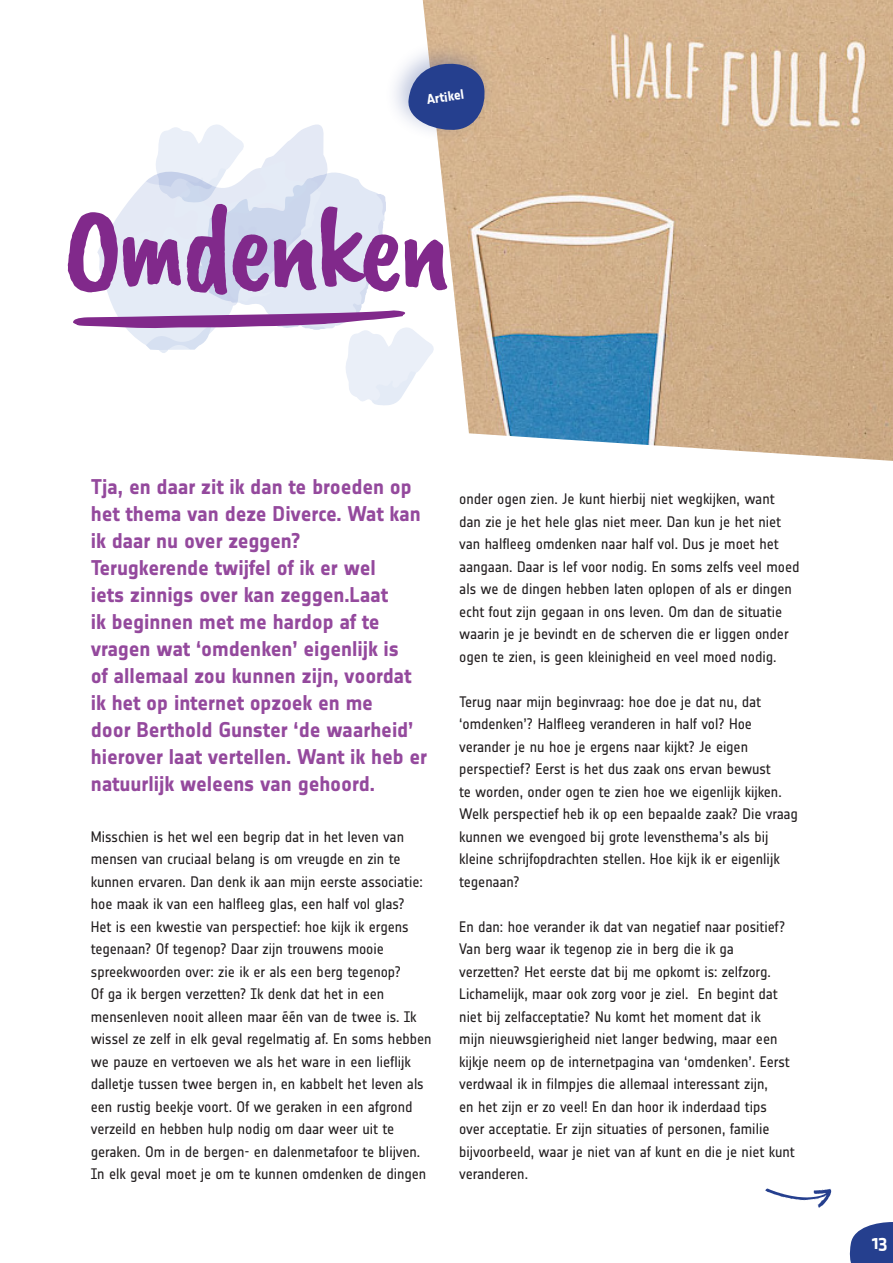
<style>
.page{position:relative;width:893px;height:1263px;background:#fff}
.page>*{position:absolute;margin:0;border:0;box-sizing:border-box;transform-origin:0 0}
.t1{font:120px "Caveat Brush";letter-spacing:-.05em;color:#81298b}
.t2{font:700 21px/27px "Notes";letter-spacing:-.005em;color:#94499d}
.t3{font:700 18px "Notes";color:#fff}
.t4{font:15px/22.5px "Notes";letter-spacing:-.005em;color:#231f20}
.t5{font:700 13.5px "Notes";color:#fff}
</style>
<div class="page">
<img style="left:423px;top:0;width:470px;height:461px">
<div style="left:384px;top:40px;width:112px;height:103px;background:#253f8e;opacity:.3"></div>
<svg style="left:73px;top:62px;width:414px;height:344px"></svg>
<svg style="left:765px;top:1188px;width:66px;height:20px"></svg>
<svg style="left:849px;top:1222px;width:44px;height:41px;background:#445a9e"></svg>
<p class="t5" style="left:426px;top:92px;width:39px;rotate:-8deg">Artikel</p>
<p class="t1" style="left:64px;top:179px;width:389px">Omdenken</p>
<p class="t2" style="left:91px;top:473px;width:331px">Tja, en daar zit ik dan te broeden op het thema van deze Diverce. Wat kan ik daar nu over zeggen?</p>
<p class="t2" style="left:91px;top:554px;width:338px">Terugkerende twijfel of ik er wel<br>iets zinnigs over kan zeggen.Laat<br>ik beginnen met me hardop af te vragen wat ‘omdenken’ eigenlijk is<br>of allemaal zou kunnen zijn, voordat ik het op internet opzoek en me<br>door Berthold Gunster ‘de waarheid’ hierover laat vertellen. Want ik heb er natuurlijk weleens van gehoord.</p>
<p class="t4" style="left:91px;top:825px;width:333px">Misschien is het wel een begrip dat in het leven van mensen van cruciaal belang is om vreugde en zin te kunnen ervaren. Dan denk ik aan mijn eerste associatie: hoe maak ik van een halfleeg glas, een half vol glas?</p>
<p class="t4" style="left:91px;top:915px;width:342px">Het is een kwestie van perspectief: hoe kijk ik ergens tegenaan? Of tegenop? Daar zijn trouwens mooie spreekwoorden over: zie ik er als een berg tegenop?<br>Of ga ik bergen verzetten? Ik denk dat het in een mensenleven nooit alleen maar één van de twee is. Ik wissel ze zelf in elk geval regelmatig af. En soms hebben we pauze en vertoeven we als het ware in een lieflijk dalletje tussen twee bergen in, en kabbelt het leven als een rustig beekje voort. Of we geraken in een afgrond verzeild en hebben hulp nodig om daar weer uit te geraken. Om in de bergen- en dalenmetafoor te blijven.</p>
<p class="t4" style="left:91px;top:1162px;width:337px">In elk geval moet je om te kunnen omdenken de dingen</p>
<p class="t4" style="left:459px;top:487px;width:342px">onder ogen zien. Je kunt hierbij niet wegkijken, want dan zie je het hele glas niet meer. Dan kun je het niet van halfleeg omdenken naar half vol. Dus je moet het aangaan. Daar is lef voor nodig. En soms zelfs veel moed als we de dingen hebben laten oplopen of als er dingen echt fout zijn gegaan in ons leven. Om dan de situatie waarin je je bevindt en de scherven die er liggen onder ogen te zien, is geen kleinigheid en veel moed nodig.</p>
<p class="t4" style="left:459px;top:690px;width:340px">Terug naar mijn beginvraag: hoe doe je dat nu, dat ‘omdenken’? Halfleeg veranderen in half vol? Hoe verander je nu hoe je ergens naar kijkt? Je eigen perspectief? Eerst is het dus zaak ons ervan bewust<br>te worden, onder ogen te zien hoe we eigenlijk kijken.<br>Welk perspectief heb ik op een bepaalde zaak? Die vraag kunnen we evengoed bij grote levensthema’s als bij kleine schrijfopdrachten stellen. Hoe kijk ik er eigenlijk tegenaan?</p>
<p class="t4" style="left:459px;top:915px;width:337px">En dan: hoe verander ik dat van negatief naar positief?<br>Van berg waar ik tegenop zie in berg die ik ga verzetten? Het eerste dat bij me opkomt is: zelfzorg.<br>Lichamelijk, maar ook zorg voor je ziel. En begint dat niet bij zelfacceptatie? Nu komt het moment dat ik<br>mijn nieuwsgierigheid niet langer bedwing, maar een kijkje neem op de internetpagina van ‘omdenken’. Eerst verdwaal ik in filmpjes die allemaal interessant zijn,<br>en het zijn er zo veel! En dan hoor ik inderdaad tips over acceptatie. Er zijn situaties of personen, familie bijvoorbeeld, waar je niet van af kunt en die je niet kunt veranderen.</p>
<p class="t3" style="left:872px;top:1233px;width:18px">13</p>
</div>
